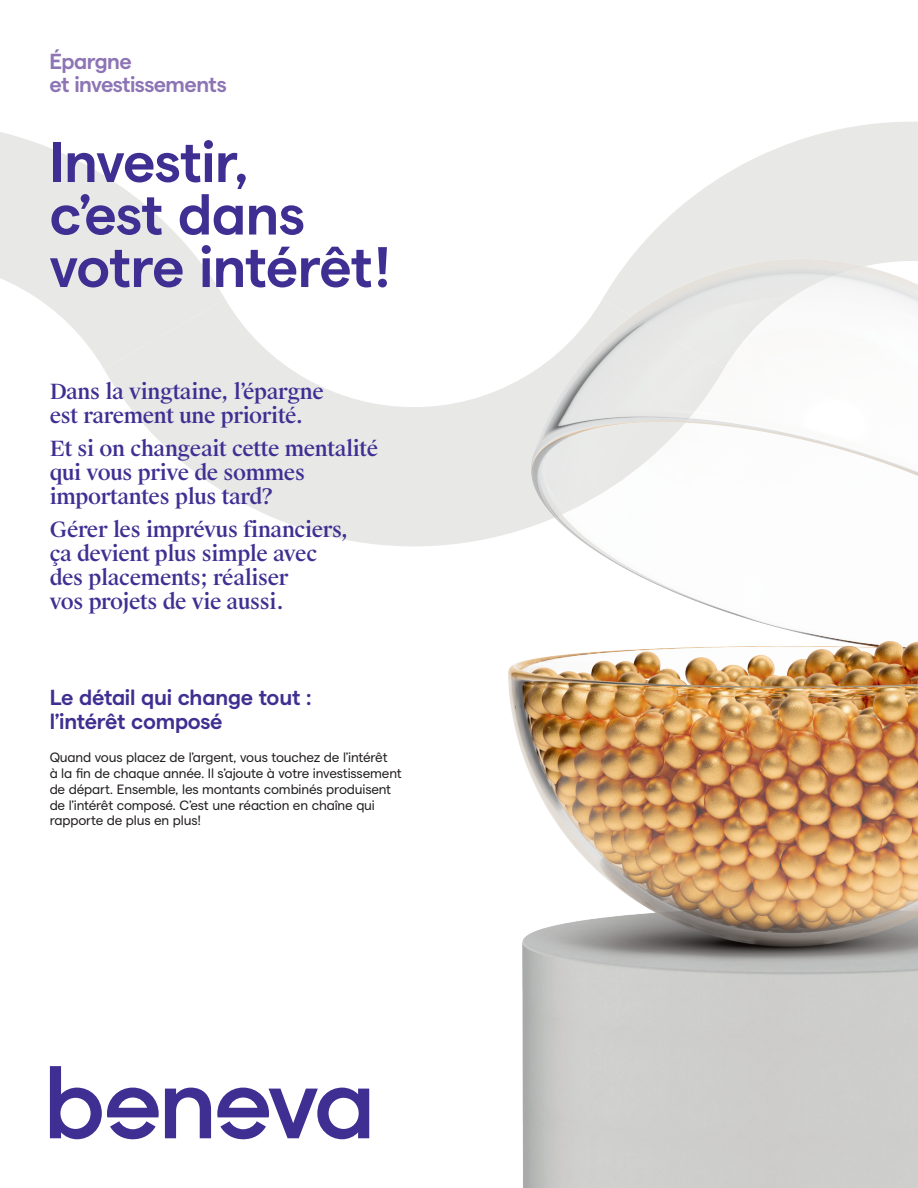
<style>
.page{position:relative;width:918px;height:1188px;background:#fff}
.page>*{position:absolute;margin:0;border:0;box-sizing:border-box;transform-origin:0 0}
._1-Tit_Rv_38pts{font:700 57px/52.5px "Matter Beneva Semi";letter-spacing:-.015em;color:#402f92}
._2-Stit_Violet_14_5pts{font:700 21.75px/23.2px "Matter Beneva Semi";letter-spacing:-.01em;color:#402f92}
._2-Stit_Violet_14_5pts-2{font:700 21.75px/23.2px "Matter Beneva Semi";letter-spacing:-.025em;color:#8d74b4}
._2-Stit_Suisse_Violet_11pts{font:500 21px/24px "Suisse Works";letter-spacing:-.02em;color:#402f92}
._3-Txt_courant_noir_9pts{font:13.5px/15.8px "Matter Beneva Regular";letter-spacing:-.01em;color:#231f20}
</style>
<div class="page">
<svg style="left:0;top:132px;width:225px;height:237px;fill:#e8e9e7"></svg>
<svg style="left:701px;top:122px;width:217px;height:69px;fill:#e8e9e7"></svg>
<svg style="left:104px;top:299px;width:178px;height:222px;fill:#e8e9e7"></svg>
<svg style="left:217px;top:1088px;width:65px;height:51px"></svg>
<svg style="left:165px;top:1088px;width:46px;height:50px"></svg>
<svg style="left:50px;top:1066px;width:109px;height:73px"></svg>
<img style="left:282px;top:191px;width:636px;height:997px">
<p class="_2-Stit_Violet_14_5pts-2" style="left:50px;top:48px;width:179px">Épargne<br>et investissements</p>
<p class="_1-Tit_Rv_38pts" style="left:50px;top:131px;width:343px">Investir,<br>c’est dans votre intérêt!</p>
<p class="_2-Stit_Suisse_Violet_11pts" style="left:50px;top:380px;width:276px">Dans la vingtaine, l’épargne est rarement une priorité.</p>
<p class="_2-Stit_Suisse_Violet_11pts" style="left:50px;top:437px;width:330px">Et si on changeait cette mentalité qui vous prive de sommes importantes plus tard?</p>
<p class="_2-Stit_Suisse_Violet_11pts" style="left:50px;top:518px;width:300px">Gérer les imprévus financiers, ça devient plus simple avec des placements; réaliser<br>vos projets de vie aussi.</p>
<p class="_2-Stit_Violet_14_5pts" style="left:50px;top:684px;width:264px">Le détail qui change tout : l’intérêt composé</p>
<p class="_3-Txt_courant_noir_9pts" style="left:50px;top:749px;width:354px">Quand vous placez de l’argent, vous touchez de l’intérêt<br>à la fin de chaque année. Il s’ajoute à votre investissement de départ. Ensemble, les montants combinés produisent de l’intérêt composé. C’est une réaction en chaîne qui rapporte de plus en plus!</p>
</div>
